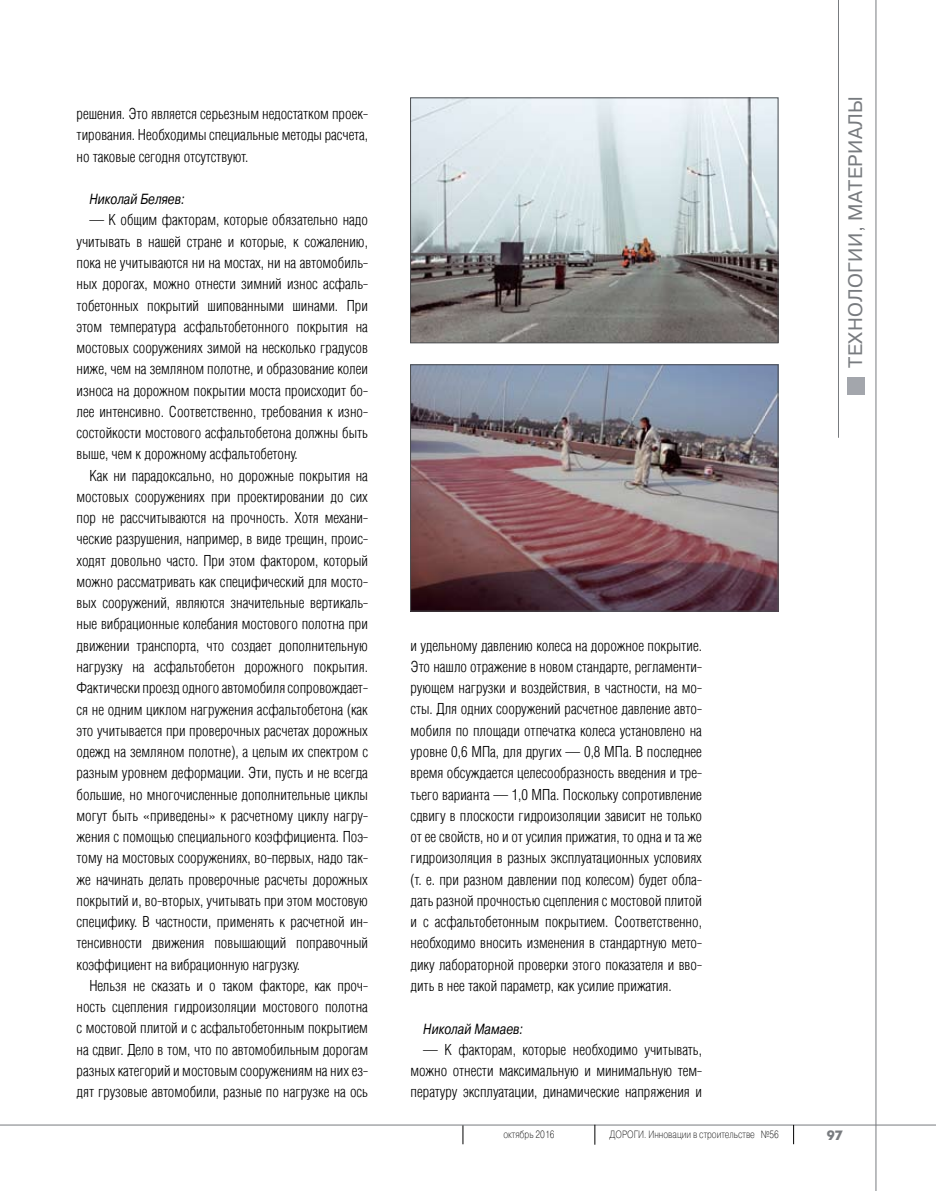
<style>
.page{position:relative;width:936px;height:1191px;background:#fff}
.page>*{position:absolute;margin:0;border:0;box-sizing:border-box;transform-origin:0 0}
.t1{font:19.5px "Pragmatica C";letter-spacing:.02em;color:#787b7f}
.t2{font:14.7px/21.3px "AG Letterica Cond L";color:#000;text-align:justify}
.t3{font:italic 14.7px "Pragmatica C";color:#000;scale:.8 1}
.t4{font:700 13.5px "Futuris C";color:#787b7f}
.t5{font:10.5px "Pragmatica Light C";color:#000;scale:.8 1}
</style>
<div class="page">
<svg style="left:462px;top:1125px;width:1px;height:19px"></svg>
<img style="left:412px;top:100px;width:364px;height:241px">
<div style="left:410px;top:98px;width:368px;height:245px;border:1px solid #4b4d50"></div>
<img style="left:412px;top:366px;width:364px;height:243px">
<div style="left:410px;top:364px;width:368px;height:247px;border:1px solid #4b4d50"></div>
<hr style="left:0;top:1124px;width:935px;height:1px;background:#787b7f">
<svg style="left:793px;top:1124px;width:1px;height:20px"></svg>
<svg style="left:594px;top:1124px;width:1px;height:20px"></svg>
<hr style="left:875px;top:0;width:1px;height:1191px;background:#787b7f">
<hr style="left:838px;top:0;width:1px;height:438px;background:#787b7f">
<div style="left:847px;top:377px;width:17px;height:17px;background:#a3a6ac"></div>
<p class="t2" style="left:77px;top:103px;width:293px">решения. Это является серьезным недостатком проек&shy;тирования. Необходимы специальные методы расчета, но таковые сегодня отсутствуют.</p>
<p class="t3" style="left:89px;top:191px;width:121px">Николай Беляев:</p>
<p class="t2" style="left:77px;top:209px;width:293px;text-indent:13px">— К общим факторам, которые обязательно надо учитывать в нашей стране и которые, к сожалению, пока не учитываются ни на мостах, ни на автомобиль&shy;ных дорогах, можно отнести зимний износ асфаль&shy;тобетонных покрытий шипованными шинами. При этом температура асфальтобетонного покрытия на мостовых сооружениях зимой на несколько градусов ниже, чем на земляном полотне, и образование колеи износа на дорожном покрытии моста происходит бо&shy;лее интенсивно. Соответственно, требования к изно&shy;состойкости мостового асфальтобетона должны быть выше, чем к дорожному асфальтобетону.</p>
<p class="t2" style="left:77px;top:464px;width:293px;text-indent:13px">Как ни парадоксально, но дорожные покрытия на мостовых сооружениях при проектировании до сих пор не рассчитываются на прочность. Хотя механи&shy;ческие разрушения, например, в виде трещин, проис&shy;ходят довольно часто. При этом фактором, который можно рассматривать как специфический для мосто&shy;вых сооружений, являются значительные вертикаль&shy;ные вибрационные колебания мостового полотна при движении транспорта, что создает дополнительную нагрузку на асфальтобетон дорожного покрытия.<br>Фактически проезд одного автомобиля сопровождает&shy;ся не одним циклом нагружения асфальтобетона (как это учитывается при проверочных расчетах дорожных одежд на земляном полотне), а целым их спектром с разным уровнем деформации. Эти, пусть и не всегда большие, но многочисленные дополнительные циклы могут быть «приведены» к расчетному циклу нагру&shy;жения с помощью специального коэффициента. Поэ&shy;тому на мостовых сооружениях, во-первых, надо так&shy;же начинать делать проверочные расчеты дорожных покрытий и, во-вторых, учитывать при этом мостовую специфику. В частности, применять к расчетной ин&shy;тенсивности движения повышающий поправочный коэффициент на вибрационную нагрузку.</p>
<p class="t2" style="left:77px;top:974px;width:293px;text-indent:13px">Нельзя не сказать и о таком факторе, как проч&shy;ность сцепления гидроизоляции мостового полотна с мостовой плитой и с асфальтобетонным покрытием на сдвиг. Дело в том, что по автомобильным дорогам разных категорий и мостовым сооружениям на них ез&shy;дят грузовые автомобили, разные по нагрузке на ось</p>
<h1 class="t1" style="left:844px;top:367px;width:273px;rotate:-90deg">ТЕХНОЛОГИИ, МАТЕРИАЛЫ</h1>
<p class="t2" style="left:410px;top:634px;width:293px">и удельному давлению колеса на дорожное покрытие.<br>Это нашло отражение в новом стандарте, регламенти&shy;рующем нагрузки и воздействия, в частности, на мо&shy;сты. Для одних сооружений расчетное давление авто&shy;мобиля по площади отпечатка колеса установлено на уровне 0,6 МПа, для других — 0,8 МПа. В последнее время обсуждается целесообразность введения и тре&shy;тьего варианта — 1,0 МПа. Поскольку сопротивление сдвигу в плоскости гидроизоляции зависит не только от ее свойств, но и от усилия прижатия, то одна и та же гидроизоляция в разных эксплуатационных условиях (т. е. при разном давлении под колесом) будет обла&shy;дать разной прочностью сцепления с мостовой плитой и с асфальтобетонным покрытием. Соответственно, необходимо вносить изменения в стандартную мето&shy;дику лабораторной проверки этого показателя и вво&shy;дить в нее такой параметр, как усилие прижатия.</p>
<p class="t3" style="left:423px;top:1020px;width:126px">Николай Мамаев:</p>
<p class="t2" style="left:410px;top:1038px;width:293px;text-indent:13px">— К факторам, которые необходимо учитывать, можно отнести максимальную и минимальную тем&shy;пературу эксплуатации, динамические напряжения и</p>
<p class="t5" style="left:503px;top:1128px;width:65px">октябрь 2016</p>
<p class="t5" style="left:609px;top:1128px;width:213px">ДОРОГИ. Инновации в строительстве №56</p>
<p class="t4" style="left:826px;top:1127px;width:18px">97</p>
</div>
